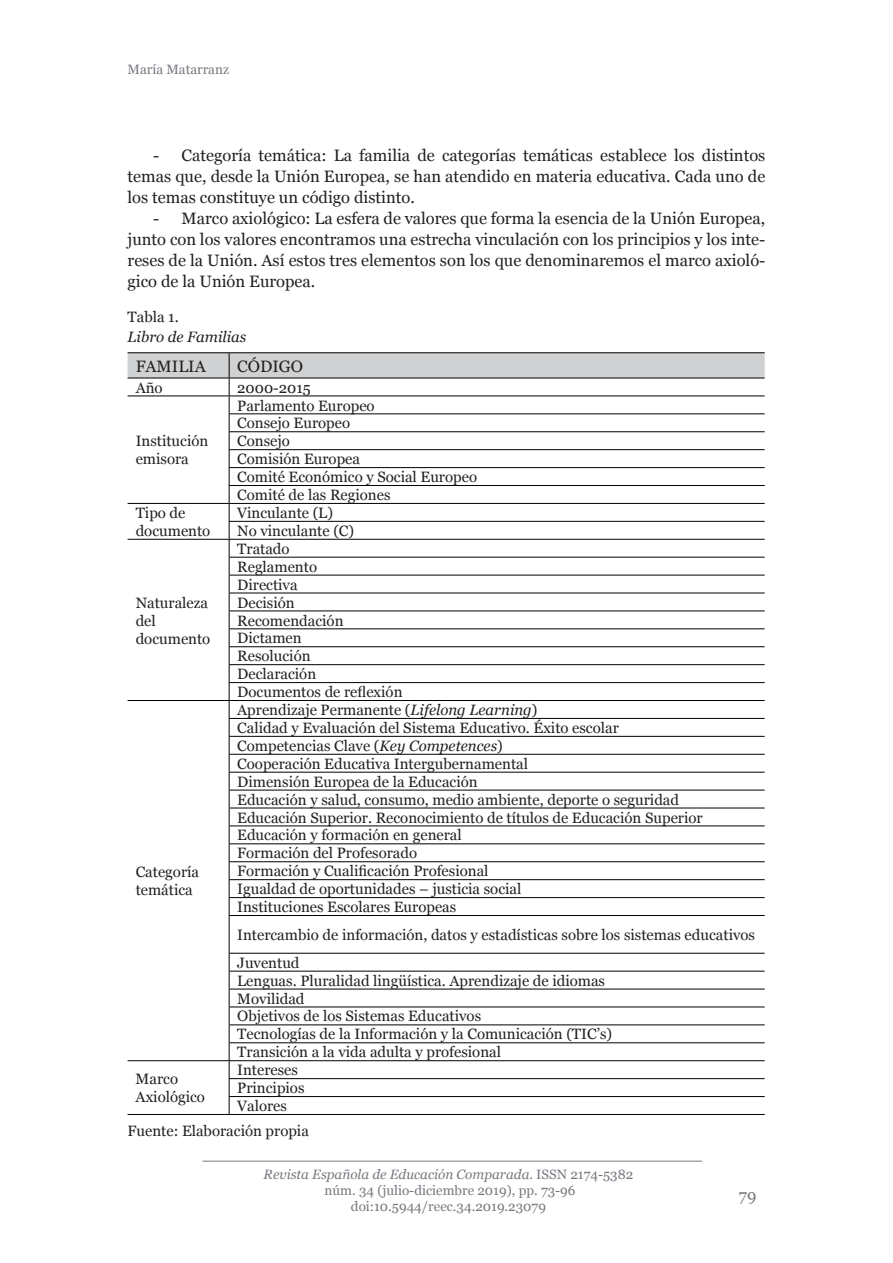
<style>
.page{position:relative;width:893px;height:1263px;background:#fff}
.page>*{position:absolute;margin:0;border:0;box-sizing:border-box;transform-origin:0 0}
.t1{font:16.5px/21px "Georgia";color:#231f20;text-align:justify}
.t2{font:16.5px "Georgia";color:#76787b}
.t3{font:15px/17.9px "Georgia";color:#231f20}
.t4{font:italic 15px "Georgia";color:#231f20}
.t5{font:13.5px/16.2px "Georgia";color:#767980;text-align:center}
.s1{font-style:italic}
</style>
<div class="page">
<hr style="left:202px;top:1161px;width:500px;height:1px;background:#767980">
<svg style="left:128px;top:915px;width:637px;height:199px"></svg>
<hr style="left:128px;top:352px;width:101px;height:1px;background:#000">
<hr style="left:229px;top:352px;width:536px;height:1px;background:#000">
<hr style="left:229px;top:915px;width:536px;height:1px;background:#000">
<hr style="left:229px;top:953px;width:536px;height:1px;background:#000">
<hr style="left:229px;top:971px;width:536px;height:1px;background:#000">
<hr style="left:229px;top:989px;width:536px;height:1px;background:#000">
<hr style="left:229px;top:1006px;width:536px;height:1px;background:#000">
<hr style="left:229px;top:1024px;width:536px;height:1px;background:#000">
<hr style="left:229px;top:1042px;width:536px;height:1px;background:#000">
<hr style="left:128px;top:1060px;width:101px;height:1px;background:#000">
<hr style="left:229px;top:1060px;width:536px;height:1px;background:#000">
<hr style="left:229px;top:1078px;width:536px;height:1px;background:#000">
<hr style="left:229px;top:1096px;width:536px;height:1px;background:#000">
<hr style="left:128px;top:1114px;width:101px;height:1px;background:#000">
<hr style="left:229px;top:1114px;width:536px;height:1px;background:#000">
<svg style="left:128px;top:353px;width:637px;height:562px"></svg>
<hr style="left:229px;top:916px;width:1px;height:37px;background:#000">
<svg style="left:229px;top:953px;width:1px;height:161px"></svg>
<p class="t5" style="left:128px;top:62px;width:103px">María Matarranz</p>
<p class="t1" style="left:128px;top:145px;width:639px;text-indent:26px">- Categoría temática: La familia de categorías temáticas establece los distintos temas que, desde la Unión Europea, se han atendido en materia educativa. Cada uno de los temas constituye un código distinto.</p>
<p class="t1" style="left:128px;top:208px;width:639px;text-indent:26px">- Marco axiológico: La esfera de valores que forma la esencia de la Unión Europea, junto con los valores encontramos una estrecha vinculación con los principios y los inte&shy;reses de la Unión. Así estos tres elementos son los que denominaremos el marco axioló&shy;gico de la Unión Europea.</p>
<p class="t3" style="left:128px;top:309px;width:53px">Tabla 1.</p>
<p class="t4" style="left:128px;top:327px;width:120px">Libro de Familias</p>
<p class="t1" style="left:136px;top:356px;width:72px">FAMILIA</p>
<p class="t1" style="left:237px;top:356px;width:67px">CÓDIGO</p>
<p class="t3" style="left:136px;top:379px;width:29px">Año</p>
<p class="t3" style="left:237px;top:379px;width:75px">2000-2015</p>
<p class="t3" style="left:136px;top:432px;width:74px">Institución emisora</p>
<p class="t3" style="left:237px;top:397px;width:241px">Parlamento Europeo<br>Consejo Europeo<br>Consejo<br>Comisión Europea<br>Comité Económico y Social Europeo<br>Comité de las Regiones</p>
<p class="t3" style="left:136px;top:504px;width:76px">Tipo de documento</p>
<p class="t3" style="left:237px;top:504px;width:118px">Vinculante (L)<br>No vinculante (C)</p>
<p class="t3" style="left:136px;top:594px;width:76px">Naturaleza del documento</p>
<p class="t3" style="left:136px;top:863px;width:65px">Categoría temática</p>
<p class="t3" style="left:237px;top:540px;width:167px">Tratado<br>Reglamento<br>Directiva<br>Decisión<br>Recomendación<br>Dictamen<br>Resolución<br>Declaración<br>Documentos de reflexión</p>
<p class="t3" style="left:237px;top:701px;width:467px">Aprendizaje Permanente (<span class="s1">Lifelong Learning</span>)<br>Calidad y Evaluación del Sistema Educativo. Éxito escolar Competencias Clave (<span class="s1">Key Competences</span>)<br>Cooperación Educativa Intergubernamental<br>Dimensión Europea de la Educación<br>Educación y salud, consumo, medio ambiente, deporte o seguridad Educación Superior. Reconocimiento de títulos de Educación Superior Educación y formación en general<br>Formación del Profesorado<br>Formación y Cualificación Profesional<br>Igualdad de oportunidades – justicia social<br>Instituciones Escolares Europeas</p>
<p class="t3" style="left:237px;top:921px;width:519px;line-height:27.8px">Intercambio de información, datos y estadísticas sobre los sistemas educativos<br>Juventud</p>
<p class="t3" style="left:237px;top:972px;width:376px">Lenguas. Pluralidad lingüística. Aprendizaje de idiomas Movilidad<br>Objetivos de los Sistemas Educativos<br>Tecnologías de la Información y la Comunicación (TIC’s)<br>Transición a la vida adulta y profesional</p>
<p class="t3" style="left:136px;top:1070px;width:71px">Marco<br>Axiológico</p>
<p class="t3" style="left:237px;top:1061px;width:69px">Intereses<br>Principios<br>Valores</p>
<p class="t3" style="left:128px;top:1122px;width:183px">Fuente: Elaboración propia</p>
<p class="t5" style="left:264px;top:1166px;width:371px"><span class="s1">Revista Española de Educación Comparada.</span> ISSN 2174-5382 núm. 34 (julio-diciembre 2019), pp. 73-96 doi:10.5944/reec.34.2019.23079</p>
<p class="t2" style="left:739px;top:1185px;width:19px">79</p>
</div>
